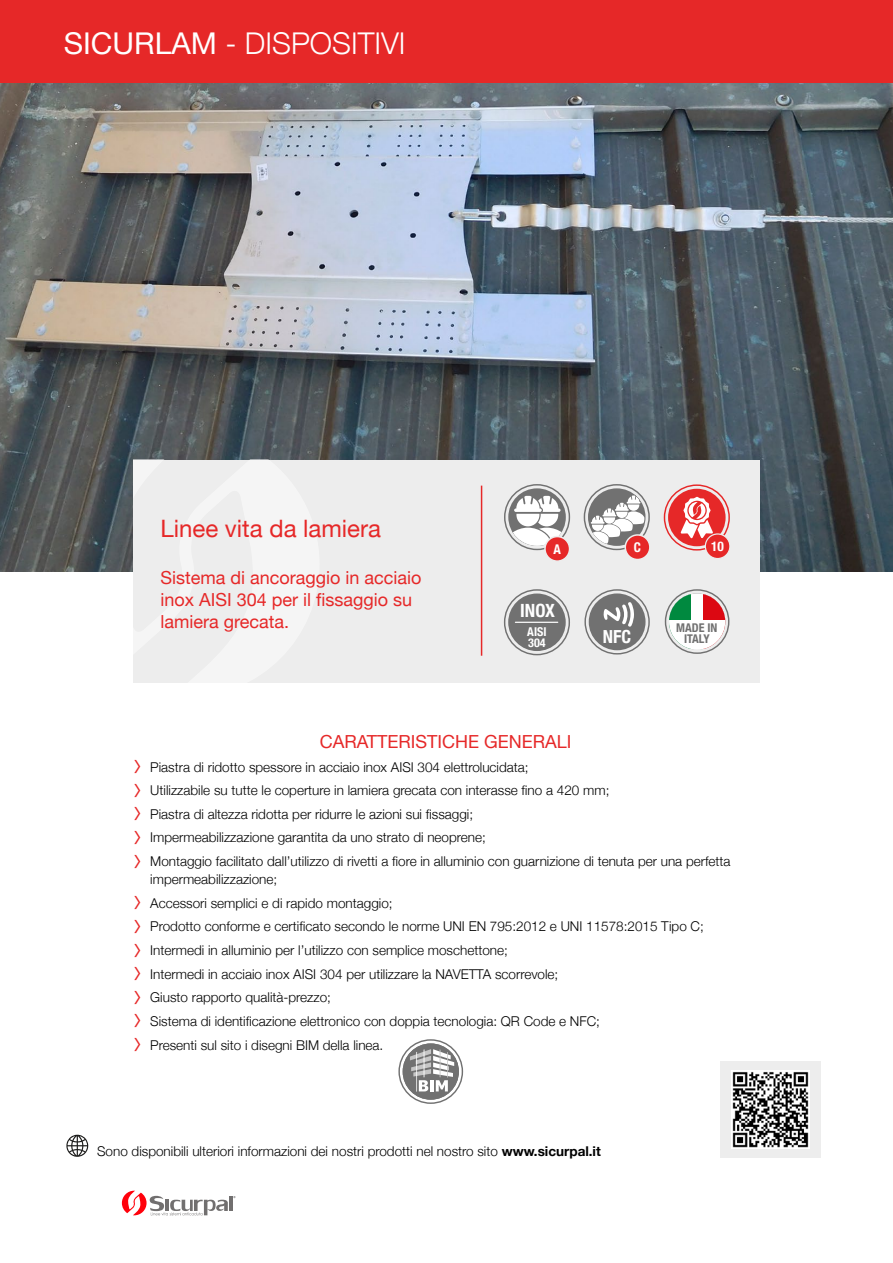
<style>
.page{position:relative;width:893px;height:1263px;background:#fff}
.page>*{position:absolute;margin:0;border:0;box-sizing:border-box;transform-origin:0 0}
.t1{font:300 30px "Helvetica Neue";color:#fff}
.t2{font:300 30px "Nexa";color:#e62828}
.t3{font:24px "Helvetica Neue";color:#e62828}
.t4{font:700 condensed 18.15px "Helvetica Neue";color:#fff}
.t5{font:18px/21.6px "Helvetica Neue";color:#e62828}
.t6{font:700 condensed 18px "Helvetica Neue";color:#fff}
.t7{font:300 13.5px/18px "Helvetica Neue";color:#000}
.t8{font:700 condensed 13.35px "Helvetica Neue";color:#fff}
.t9{font:700 condensed 12.15px/10.9px "Helvetica Neue";color:#fff}
.t10{font:700 condensed 12px/10.8px "Helvetica Neue";color:#717171;text-align:center}
.s1{font-weight:400}
.s2{font-weight:700}
</style>
<div class="page">
<img style="left:0;top:83px;width:893px;height:489px">
<div style="left:720px;top:1061px;width:101px;height:97px;background:#ededed"></div>
<div style="left:0;top:0;width:893px;height:83px;background:#e62828"></div>
<img style="left:732px;top:1070px;width:77px;height:78px">
<svg style="left:66px;top:1135px;width:22px;height:22px"></svg>
<div style="left:133px;top:460px;width:627px;height:222px;background:#ededed"></div>
<div style="left:508px;top:593px;width:58px;height:58px;background:#717171;border-radius:50%"></div>
<div style="left:504px;top:589px;width:66px;height:66px;border:1px solid #717171;border-radius:50%"></div>
<hr style="left:515px;top:622px;width:43px;height:1px;background:#fff">
<hr style="left:481px;top:486px;width:1px;height:170px;background:#e62828">
<svg style="left:508px;top:488px;width:58px;height:58px"></svg>
<svg style="left:508px;top:493px;width:58px;height:53px"></svg>
<div style="left:504px;top:484px;width:66px;height:66px;border:1px solid #717171;border-radius:50%"></div>
<div style="left:545px;top:537px;width:24px;height:24px;background:#e62828;border-radius:50%"></div>
<div style="left:544px;top:536px;width:26px;height:26px;border:2px solid #ededed;border-radius:50%"></div>
<div style="left:588px;top:488px;width:57px;height:58px;background:#717171;border-radius:50%"></div>
<svg style="left:588px;top:494px;width:57px;height:52px"></svg>
<div style="left:584px;top:484px;width:66px;height:66px;border:1px solid #717171;border-radius:50%"></div>
<div style="left:625px;top:535px;width:25px;height:24px;background:#e62828;border-radius:50%"></div>
<div style="left:624px;top:534px;width:27px;height:26px;border:2px solid #ededed;border-radius:50%"></div>
<div style="left:668px;top:489px;width:58px;height:57px;background:#e62828;border-radius:50%"></div>
<div style="left:664px;top:484px;width:66px;height:67px;border:1px solid #e62828;border-radius:50%"></div>
<svg style="left:680px;top:497px;width:33px;height:41px"></svg>
<div style="left:705px;top:534px;width:25px;height:24px;background:#e62828;border-radius:50%"></div>
<div style="left:705px;top:533px;width:25px;height:26px;border:1px solid #ededed;border-radius:50%"></div>
<div style="left:589px;top:593px;width:56px;height:57px;background:#717171;border-radius:50%"></div>
<div style="left:584px;top:589px;width:66px;height:65px;border:1px solid #717171;border-radius:50%"></div>
<svg style="left:603px;top:602px;width:31px;height:25px"></svg>
<div style="left:669px;top:593px;width:56px;height:57px;background:#fff;border-radius:50%"></div>
<svg style="left:669px;top:593px;width:22px;height:27px"></svg>
<svg style="left:703px;top:593px;width:22px;height:27px"></svg>
<svg style="left:669px;top:620px;width:56px;height:30px"></svg>
<div style="left:665px;top:589px;width:64px;height:65px;border:1px solid #717171;border-radius:50%"></div>
<div style="left:403px;top:1043px;width:56px;height:57px;background:#717171;border-radius:50%"></div>
<div style="left:398px;top:1039px;width:65px;height:65px;border:1px solid #717171;border-radius:50%"></div>
<svg style="left:410px;top:1049px;width:44px;height:42px"></svg>
<hr style="left:416px;top:1052px;width:1px;height:39px;background:#fff">
<svg style="left:122px;top:1191px;width:113px;height:24px"></svg>
<h1 class="t1" style="left:64px;top:19px;width:343px"><span class="s1">SICURLAM</span> - DISPOSITIVI</h1>
<h2 class="t3" style="left:161px;top:511px;width:222px">Linee vita da lamiera</h2>
<h3 class="t5" style="left:161px;top:568px;width:263px">Sistema di ancoraggio in acciaio inox AISI 304 per il fissaggio su lamiera grecata.</h3>
<p class="t8" style="left:554px;top:538px;width:9px">A</p>
<p class="t8" style="left:634px;top:536px;width:9px">C</p>
<p class="t8" style="left:711px;top:535px;width:14px">10</p>
<h3 class="t4" style="left:520px;top:595px;width:36px">INOX</h3>
<p class="t9" style="left:527px;top:625px;width:21px">AISI<br>304</p>
<h3 class="t6" style="left:603px;top:621px;width:30px">NFC</h3>
<p class="t10" style="left:676px;top:621px;width:43px">MADE IN<br>ITALY</p>
<h3 class="t5" style="left:320px;top:732px;width:253px">CARATTERISTICHE GENERALI</h3>
<h1 class="t2" style="left:133px;top:748px;width:10px">›</h1>
<p class="t7" style="left:150px;top:757px;width:380px">Piastra di ridotto spessore in acciaio inox AISI 304 elettrolucidata;</p>
<h1 class="t2" style="left:133px;top:772px;width:10px">›</h1>
<p class="t7" style="left:150px;top:780px;width:461px">Utilizzabile su tutte le coperture in lamiera grecata con interasse fino a 420 mm;</p>
<h1 class="t2" style="left:133px;top:796px;width:10px">›</h1>
<p class="t7" style="left:150px;top:804px;width:324px">Piastra di altezza ridotta per ridurre le azioni sui fissaggi;</p>
<h1 class="t2" style="left:133px;top:819px;width:10px">›</h1>
<p class="t7" style="left:150px;top:828px;width:337px">Impermeabilizzazione garantita da uno strato di neoprene;</p>
<h1 class="t2" style="left:133px;top:843px;width:10px">›</h1>
<p class="t7" style="left:150px;top:851px;width:582px">Montaggio facilitato dall’utilizzo di rivetti a fiore in alluminio con guarnizione di tenuta per una perfetta impermeabilizzazione;</p>
<h1 class="t2" style="left:133px;top:885px;width:10px">›</h1>
<p class="t7" style="left:150px;top:893px;width:244px">Accessori semplici e di rapido montaggio;</p>
<h1 class="t2" style="left:133px;top:908px;width:10px">›</h1>
<p class="t7" style="left:150px;top:916px;width:555px">Prodotto conforme e certificato secondo le norme UNI EN 795:2012 e UNI 11578:2015 Tipo C;</p>
<h1 class="t2" style="left:133px;top:932px;width:10px">›</h1>
<p class="t7" style="left:150px;top:940px;width:359px">Intermedi in alluminio per l’utilizzo con semplice moschettone;</p>
<h1 class="t2" style="left:133px;top:955px;width:10px">›</h1>
<p class="t7" style="left:150px;top:964px;width:410px">Intermedi in acciaio inox AISI 304 per utilizzare la NAVETTA scorrevole;</p>
<h1 class="t2" style="left:133px;top:979px;width:10px">›</h1>
<p class="t7" style="left:150px;top:987px;width:182px">Giusto rapporto qualità-prezzo;</p>
<h1 class="t2" style="left:133px;top:1003px;width:10px">›</h1>
<p class="t7" style="left:150px;top:1011px;width:451px">Sistema di identificazione elettronico con doppia tecnologia: QR Code e NFC;</p>
<h1 class="t2" style="left:133px;top:1026px;width:10px">›</h1>
<p class="t7" style="left:150px;top:1035px;width:235px">Presenti sul sito i disegni BIM della linea.</p>
<p class="t7" style="left:97px;top:1142px;width:505px">Sono disponibili ulteriori informazioni dei nostri prodotti nel nostro sito <span class="s2">www.sicurpal.it</span></p>
</div>
